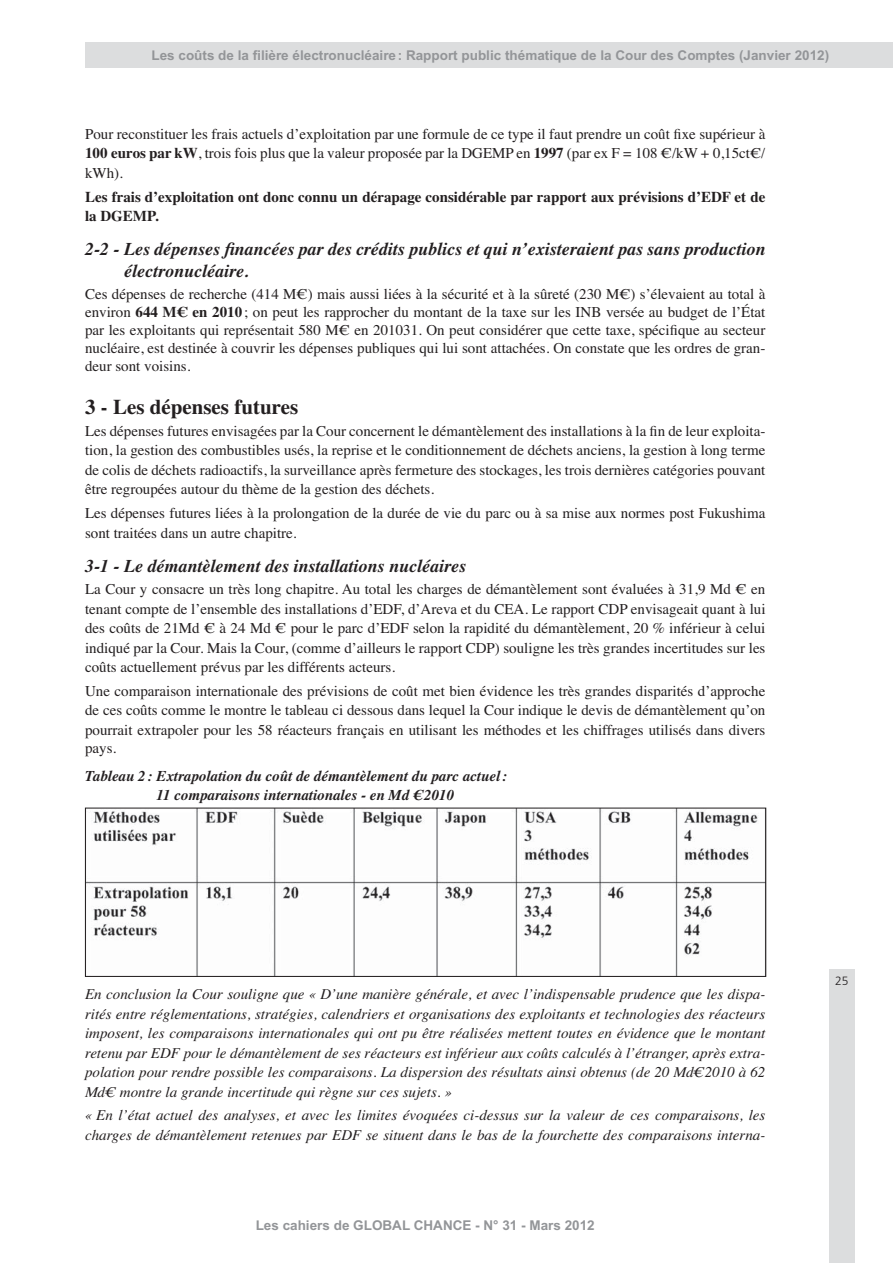
<style>
.page{position:relative;width:893px;height:1263px;background:#fff}
.page>*{position:absolute;margin:0;border:0;box-sizing:border-box;transform-origin:0 0}
.t1{font:700 21px "Times";color:#231f20}
.t2{font:italic 700 18px/21.6px "Times";color:#231f20}
.t3{font:15px/19.5px "Times";color:#231f20;text-align:justify}
.t4{font:italic 15px/19.5px "Times";color:#231f20;text-align:justify}
.t5{font:italic 700 15px/28px "Times";color:#231f20}
.t6{font:700 15px/19.5px "Times";color:#231f20}
.t7{font:700 13.5px "Arial";color:#939598}
.t8{font:300 12px "Frutiger";color:#231f20}
.s1{font-weight:700}
.s2{font-weight:400;font-style:normal}
</style>
<div class="page">
<div style="left:829px;top:969px;width:26px;height:294px;background:#dcddde"></div>
<img style="left:87px;top:810px;width:677px;height:165px">
<div style="left:85px;top:808px;width:681px;height:169px;border:1px solid #231f20"></div>
<div style="left:85px;top:43px;width:808px;height:25px;background:#dcddde"></div>
<p class="t7" style="left:152px;top:48px;width:679px">Les coûts de la filière électronucléaire : Rapport public thématique de la Cour des Comptes (Janvier 2012)</p>
<p class="t3" style="left:85px;top:125px;width:682px">Pour reconstituer les frais actuels d’exploitation par une formule de ce type il faut prendre un coût fixe supérieur à <span class="s1">100 euros par kW</span>, trois fois plus que la valeur proposée par la DGEMP en <span class="s1">1997</span> (par ex F = 108 €/kW + 0,15ct€/ kWh).</p>
<p class="t6" style="left:85px;top:188px;width:682px">Les frais d’exploitation ont donc connu un dérapage considérable par rapport aux prévisions d’EDF et de la DGEMP.</p>
<p class="t2" style="left:124px;top:240px;width:643px;text-indent:-39px">2-2 - Les dépenses financées par des crédits publics et qui n’existeraient pas sans production électronucléaire.</p>
<p class="t3" style="left:85px;top:287px;width:682px;line-height:18px">Ces dépenses de recherche (414 M€) mais aussi liées à la sécurité et à la sûreté (230 M€) s’élevaient au total à environ <span class="s1">644 M€ en 2010</span> ; on peut les rapprocher du montant de la taxe sur les INB versée au budget de l’État par les exploitants qui représentait 580 M€ en 201031. On peut considérer que cette taxe, spécifique au secteur nucléaire, est destinée à couvrir les dépenses publiques qui lui sont attachées. On constate que les ordres de gran&shy;deur sont voisins.</p>
<p class="t1" style="left:85px;top:399px;width:215px">3 - Les dépenses futures</p>
<p class="t3" style="left:85px;top:422px;width:682px">Les dépenses futures envisagées par la Cour concernent le démantèlement des installations à la fin de leur exploita&shy;tion, la gestion des combustibles usés, la reprise et le conditionnement de déchets anciens, la gestion à long terme de colis de déchets radioactifs, la surveillance après fermeture des stockages, les trois dernières catégories pouvant être regroupées autour du thème de la gestion des déchets.</p>
<p class="t3" style="left:85px;top:505px;width:682px">Les dépenses futures liées à la prolongation de la durée de vie du parc ou à sa mise aux normes post Fukushima sont traitées dans un autre chapitre.</p>
<p class="t2" style="left:85px;top:557px;width:383px">3-1 - Le démantèlement des installations nucléaires</p>
<p class="t3" style="left:85px;top:581px;width:682px">La Cour y consacre un très long chapitre. Au total les charges de démantèlement sont évaluées à 31,9 Md € en tenant compte de l’ensemble des installations d’EDF, d’Areva et du CEA. Le rapport CDP envisageait quant à lui des coûts de 21Md € à 24 Md € pour le parc d’EDF selon la rapidité du démantèlement, 20 % inférieur à celui indiqué par la Cour. Mais la Cour, (comme d’ailleurs le rapport CDP) souligne les très grandes incertitudes sur les coûts actuellement prévus par les différents acteurs.</p>
<p class="t3" style="left:85px;top:682px;width:682px">Une comparaison internationale des prévisions de coût met bien évidence les très grandes disparités d’approche de ces coûts comme le montre le tableau ci dessous dans lequel la Cour indique le devis de démantèlement qu’on pourrait extrapoler pour les 58 réacteurs français en utilisant les méthodes et les chiffrages utilisés dans divers</p>
<p class="t5" style="left:85px;top:735px;width:423px"><span class="s2">pays.<br></span>Tableau 2 : Extrapolation du coût de démantèlement du parc actuel :</p>
<p class="t5" style="left:156px;top:783px;width:299px">11 comparaisons internationales - en Md €2010</p>
<p class="t4" style="left:85px;top:985px;width:682px">En conclusion la Cour souligne que « D’une manière générale, et avec l’indispensable prudence que les dispa&shy;rités entre réglementations, stratégies, calendriers et organisations des exploitants et technologies des réacteurs imposent, les comparaisons internationales qui ont pu être réalisées mettent toutes en évidence que le montant retenu par EDF pour le démantèlement de ses réacteurs est inférieur aux coûts calculés à l’étranger, après extra&shy;polation pour rendre possible les comparaisons. La dispersion des résultats ainsi obtenus (de 20 Md€2010 à 62<br>Md€ montre la grande incertitude qui règne sur ces sujets. »</p>
<p class="t4" style="left:85px;top:1107px;width:682px">« En l’état actuel des analyses, et avec les limites évoquées ci-dessus sur la valeur de ces comparaisons, les charges de démantèlement retenues par EDF se situent dans le bas de la fourchette des comparaisons interna-</p>
<p class="t7" style="left:256px;top:1218px;width:341px">Les cahiers de GLOBAL CHANCE - N° 31 - Mars 2012</p>
<p class="t8" style="left:835px;top:976px;width:15px">25</p>
</div>
